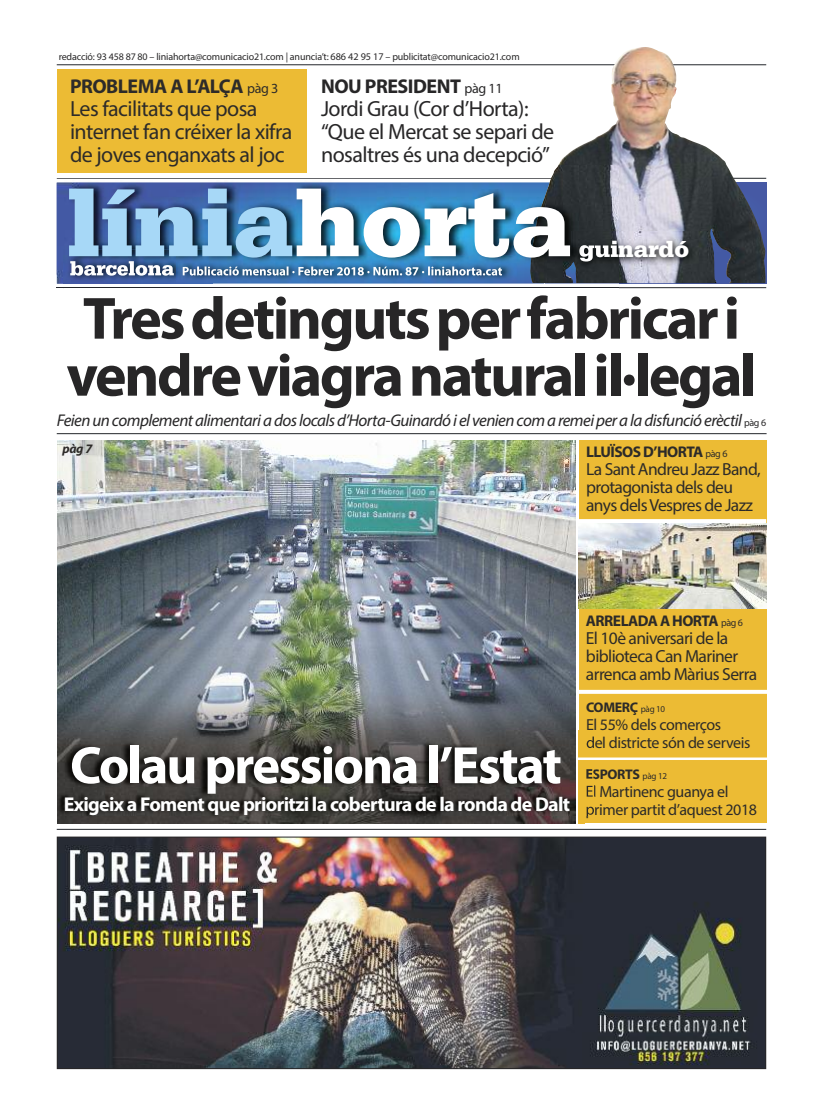
<style>
.page{position:relative;width:823px;height:1106px;background:#fff}
.page>*{position:absolute;margin:0;border:0;box-sizing:border-box;transform-origin:0 0}
.t1{font:900 100px "Serifa";color:#a7d8f7}
.t2{font:700 60px/57px "Myriad Pro";letter-spacing:-.04em;color:#272627}
.t3{font:700 53px "Myriad Pro";letter-spacing:-.035em;color:#fff}
.t4{font:900 24px "Serifa";letter-spacing:-.01em;color:#fff}
.t5{font:22px/23px "Myriad Pro";letter-spacing:-.025em;color:#272627}
.t6{font:22px/23px "Myriad Pro";letter-spacing:-.025em;color:#2d2b29}
.t7{font:700 20px "Myriad Pro";letter-spacing:-.035em;color:#fff}
.t8{font:700 20px "Myriad Pro";letter-spacing:-.025em;color:#2d2b29}
.t9{font:700 20px "Myriad Pro";letter-spacing:-.025em;color:#272627}
.t10{font:17.5px/18px "Myriad Pro";letter-spacing:-.035em;color:#2d2b29}
.t11{font:italic 17px "Myriad Pro";letter-spacing:-.03em;color:#272627}
.t12{font:16px/18px "Myriad Pro";letter-spacing:-.025em;color:#2d2b29}
.t13{font:700 15.5px "Myriad Pro";letter-spacing:-.035em;color:#2d2b29}
.t14{font:700 14px "Myriad Pro";letter-spacing:-.025em;color:#2d2b29}
.t15{font:italic 700 13px "Myriad Pro";color:#2d2b29}
.t16{font:10px "Myriad Pro";letter-spacing:-.015em;color:#272627}
.s1{font-size:10.2px}
.s2{font-weight:400;font-size:14px}
.s3{color:#fff}
.s4{font-style:normal;font-size:10px}
.s5{font-weight:400;font-size:10px}
.s6{font-weight:400;font-size:9px}
</style>
<div class="page">
<hr style="left:57px;top:829px;width:708px;height:1px;background:#23262b">
<img style="left:59px;top:838px;width:704px;height:229px">
<div style="left:57px;top:836px;width:708px;height:233px;border:1px solid #272627"></div>
<hr style="left:57px;top:64px;width:708px;height:1px;background:#23262b">
<hr style="left:57px;top:287px;width:708px;height:1px;background:#23262b">
<img style="left:530px;top:47px;width:235px;height:236px">
<img style="left:716px;top:231px;width:38px;height:52px">
<img style="left:618px;top:231px;width:98px;height:52px">
<img style="left:56px;top:165px;width:562px;height:123px">
<img style="left:57px;top:178px;width:474px;height:1px">
<img style="left:57px;top:183px;width:474px;height:100px">
<img style="left:531px;top:165px;width:87px;height:118px">
<img style="left:212px;top:283px;width:332px;height:4px">
<img style="left:530px;top:256px;width:2px;height:27px">
<img style="left:212px;top:287px;width:332px;height:1px">
<img style="left:212px;top:266px;width:59px;height:9px">
<img style="left:63px;top:256px;width:114px;height:32px">
<img style="left:63px;top:250px;width:149px;height:6px">
<img style="left:177px;top:256px;width:35px;height:32px">
<img style="left:70px;top:261px;width:104px;height:15px">
<img style="left:570px;top:262px;width:48px;height:21px">
<svg style="left:565px;top:265px;width:7px;height:18px"></svg>
<img style="left:579px;top:241px;width:39px;height:20px">
<img style="left:57px;top:440px;width:517px;height:290px">
<hr style="left:57px;top:433px;width:709px;height:1px;background:#23262b">
<div style="left:578px;top:440px;width:187px;height:383px;background:#ecbb34"></div>
<svg style="left:578px;top:519px;width:187px;height:4px"></svg>
<svg style="left:578px;top:690px;width:189px;height:4px"></svg>
<img style="left:578px;top:523px;width:187px;height:85px">
<img style="left:57px;top:730px;width:537px;height:85px">
<svg style="left:586px;top:736px;width:8px;height:12px"></svg>
<svg style="left:586px;top:769px;width:8px;height:9px"></svg>
<svg style="left:586px;top:785px;width:8px;height:13px"></svg>
<img style="left:57px;top:815px;width:527px;height:9px">
<img style="left:57px;top:815px;width:517px;height:8px">
<svg style="left:578px;top:805px;width:16px;height:18px"></svg>
<svg style="left:206px;top:787px;width:11px;height:6px"></svg>
<div style="left:57px;top:69px;width:249px;height:104px;background:#ecbb34"></div>
<hr style="left:577px;top:757px;width:197px;height:3px;background:#fff">
<p class="t16" style="left:59px;top:53px;width:462px">redacció: 93 458 87 80 – liniahorta@comunicacio21.com | anuncia’t: <span class="s1">686 42 95 17</span> – publicitat@comunicacio21.com</p>
<p class="t8" style="left:70px;top:79px;width:210px">PROBLEMA A L’ALÇA <span class="s2">pàg 3</span></p>
<p class="t6" style="left:70px;top:99px;width:224px">Les facilitats que posa internet fan créixer la xifra de joves enganxats al joc</p>
<p class="t9" style="left:321px;top:79px;width:183px">NOU PRESIDENT <span class="s2">pàg 11</span></p>
<p class="t5" style="left:321px;top:99px;width:234px">Jordi Grau (Cor d’Horta): “Que el Mercat se separi de nosaltres és una decepció”</p>
<h1 class="t1" style="left:67px;top:189px;width:506px">línia<span class="s3">horta</span></h1>
<h3 class="t4" style="left:578px;top:241px;width:112px">guinardó</h3>
<h2 class="t2" style="left:66px;top:295px;width:691px">Tresdetingutsperfabricari vendreviagranaturalil·legal</h2>
<p class="t11" style="left:57px;top:414px;width:710px">Feienuncomplementalimentariadoslocalsd’Horta-Guinardói el veniencomaremeiperaladisfuncióerèctil <span class="s4">pàg 6</span></p>
<p class="t15" style="left:62px;top:444px;width:31px">pàg 7</p>
<p class="t13" style="left:585px;top:446px;width:143px">LLUÏSOS D’HORTA <span class="s5">pàg 6</span></p>
<p class="t10" style="left:585px;top:461px;width:176px">La Sant Andreu Jazz Band, protagonista dels deu anys delsVespres de Jazz</p>
<h3 class="t3" style="left:70px;top:745px;width:493px">Colau pressiona l’Estat</h3>
<p class="t7" style="left:64px;top:796px;width:507px">Exigeix a Foment que prioritzi la cobertura de la ronda de Dalt</p>
<p class="t13" style="left:585px;top:615px;width:158px">ARRELADA A HORTA <span class="s5">pàg 6</span></p>
<p class="t10" style="left:585px;top:630px;width:172px">El 10è aniversari de la biblioteca Can Mariner arrenca amb Màrius Serra</p>
<p class="t14" style="left:585px;top:702px;width:81px">COMERÇ <span class="s6">pàg 10</span></p>
<p class="t12" style="left:585px;top:716px;width:166px">El 55% dels comerços<br>del districte són de serveis</p>
<p class="t14" style="left:585px;top:768px;width:83px">ESPORTS <span class="s6">pàg 12</span></p>
<p class="t12" style="left:585px;top:783px;width:173px">El Martinenc guanya el primer partit d’aquest 2018</p>
</div>
